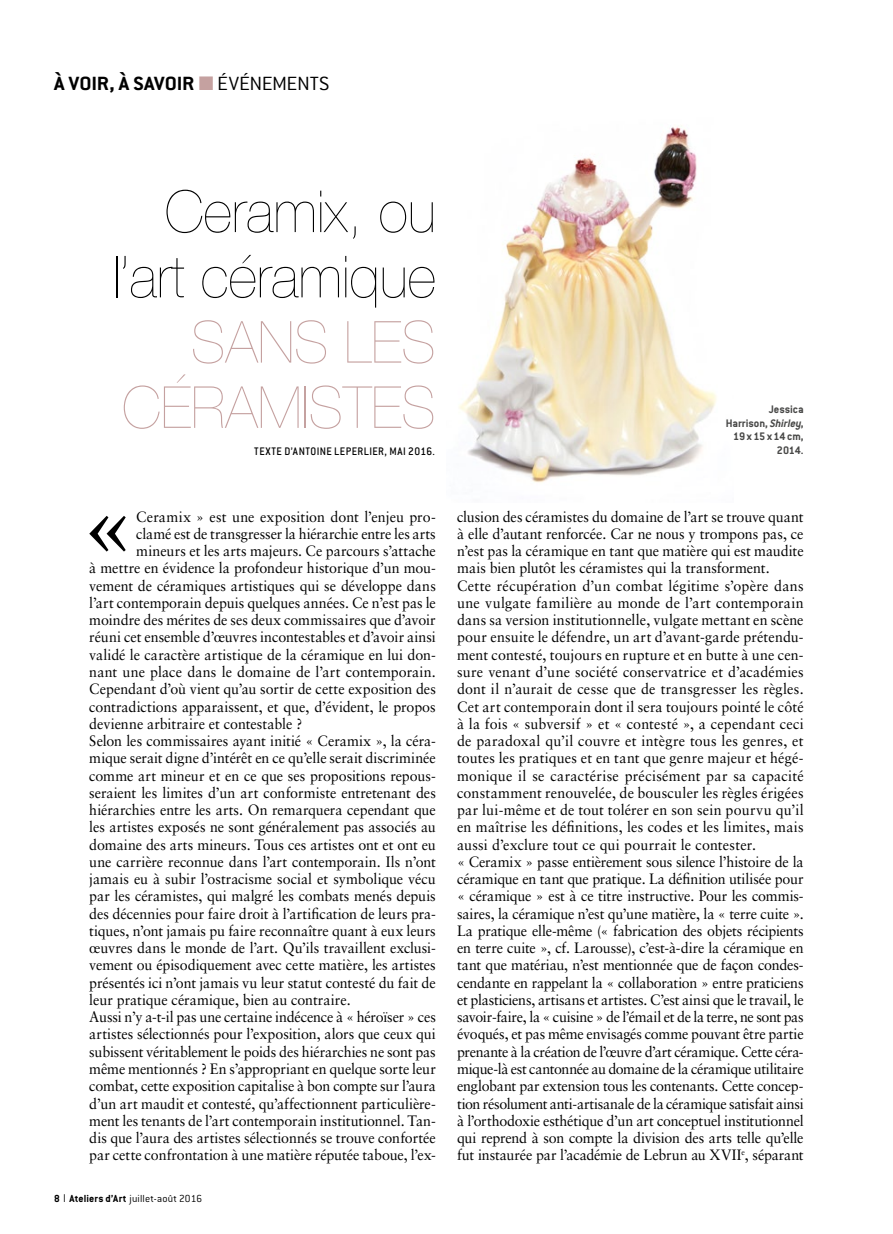
<style>
.page{position:relative;width:893px;height:1234px;background:#fff}
.page>*{position:absolute;margin:0;border:0;box-sizing:border-box;transform-origin:0 0}
.t1{font:109.5px "Sabon LT Std";color:#000;scale:.95 1}
.t2{font:200 57.9px/65.2px "Helvetica Neue LT Com";color:#000;text-align:right}
.t3{font:200 57.9px/65.2px "Helvetica Neue LT Com";color:#c5a1a0;text-align:right}
.t4{font:700 21px "Conduit ITC";letter-spacing:-.005em;color:#000;scale:1.1 1}
.t5{font:15px/17.2px "Sabon LT Std";letter-spacing:-.005em;color:#000;scale:.95 1}
.t6{font:700 12px/13.5px "Conduit ITC";letter-spacing:-.005em;color:#484847;text-align:right}
.t7{font:500 12px "Conduit ITC";letter-spacing:.045em;color:#000;scale:.95 1}
.t8{font:300 11.25px "Conduit ITC";letter-spacing:.015em;color:#000}
.s1{color:#c5a1a0}
.s2{font-weight:300}
.s3{font-weight:700}
.s4{font-style:italic}
</style>
<div class="page">
<img style="left:459px;top:125px;width:258px;height:358px">
<h3 class="t4" style="left:54px;top:71px;width:251px">À VOIR, À SAVOIR <span class="s1">■</span> <span class="s2">ÉVÉNEMENTS</span></h3>
<h2 class="t2" style="left:113px;top:178px;width:324px">Ceramix, ou l’art céramique</h2>
<h2 class="t3" style="left:122px;top:309px;width:315px">SANS LES<br>CÉRAMISTES</h2>
<p class="t7" style="left:254px;top:444px;width:192px">TEXTE D’ANTOINE LEPERLIER, MAI 2016.</p>
<h1 class="t1" style="left:79px;top:457px;width:62px">«</h1>
<p class="t5" style="left:136px;top:507px;width:317px">Ceramix » est une exposition dont l’enjeu pro-</p>
<p class="t5" style="left:136px;top:524px;width:317px">clamé est de transgresser la hiérarchie entre les arts</p>
<p class="t5" style="left:136px;top:542px;width:317px">mineurs et les arts majeurs. Ce parcours s’attache</p>
<p class="t5" style="left:89px;top:559px;width:366px">à mettre en évidence la profondeur historique d’un mou-</p>
<p class="t5" style="left:89px;top:576px;width:366px">vement de céramiques artistiques qui se développe dans</p>
<p class="t5" style="left:89px;top:593px;width:366px">l’art contemporain depuis quelques années. Ce n’est pas le</p>
<p class="t5" style="left:89px;top:611px;width:366px">moindre des mérites de ses deux commissaires que d’avoir</p>
<p class="t5" style="left:89px;top:628px;width:366px">réuni cet ensemble d’œuvres incontestables et d’avoir ainsi</p>
<p class="t5" style="left:89px;top:645px;width:366px">validé le caractère artistique de la céramique en lui don-</p>
<p class="t5" style="left:89px;top:662px;width:366px">nant une place dans le domaine de l’art contemporain.</p>
<p class="t5" style="left:89px;top:680px;width:366px">Cependant d’où vient qu’au sortir de cette exposition des</p>
<p class="t5" style="left:89px;top:697px;width:366px">contradictions apparaissent, et que, d’évident, le propos</p>
<p class="t5" style="left:89px;top:714px;width:226px">devienne arbitraire et contestable ?</p>
<p class="t5" style="left:89px;top:731px;width:366px">Selon les commissaires ayant initié « Ceramix », la céra-</p>
<p class="t5" style="left:89px;top:749px;width:366px">mique serait digne d’intérêt en ce qu’elle serait discriminée</p>
<p class="t5" style="left:89px;top:766px;width:366px">comme art mineur et en ce que ses propositions repous-</p>
<p class="t5" style="left:89px;top:783px;width:366px">seraient les limites d’un art conformiste entretenant des</p>
<p class="t5" style="left:89px;top:800px;width:366px">hiérarchies entre les arts. On remarquera cependant que</p>
<p class="t5" style="left:89px;top:818px;width:366px">les artistes exposés ne sont généralement pas associés au</p>
<p class="t5" style="left:89px;top:835px;width:366px">domaine des arts mineurs. Tous ces artistes ont et ont eu</p>
<p class="t5" style="left:89px;top:852px;width:366px">une carrière reconnue dans l’art contemporain. Ils n’ont</p>
<p class="t5" style="left:89px;top:869px;width:366px">jamais eu à subir l’ostracisme social et symbolique vécu</p>
<p class="t5" style="left:89px;top:887px;width:366px">par les céramistes, qui malgré les combats menés depuis</p>
<p class="t5" style="left:89px;top:904px;width:366px">des décennies pour faire droit à l’artification de leurs pra-</p>
<p class="t5" style="left:89px;top:921px;width:366px">tiques, n’ont jamais pu faire reconnaître quant à eux leurs</p>
<p class="t5" style="left:89px;top:938px;width:366px">œuvres dans le monde de l’art. Qu’ils travaillent exclusi-</p>
<p class="t5" style="left:89px;top:956px;width:366px">vement ou épisodiquement avec cette matière, les artistes</p>
<p class="t5" style="left:89px;top:973px;width:366px">présentés ici n’ont jamais vu leur statut contesté du fait de</p>
<p class="t5" style="left:89px;top:990px;width:277px">leur pratique céramique, bien au contraire.</p>
<p class="t5" style="left:89px;top:1007px;width:366px">Aussi n’y a-t-il pas une certaine indécence à « héroïser » ces</p>
<p class="t5" style="left:89px;top:1025px;width:366px">artistes sélectionnés pour l’exposition, alors que ceux qui</p>
<p class="t5" style="left:89px;top:1042px;width:366px">subissent véritablement le poids des hiérarchies ne sont pas</p>
<p class="t5" style="left:89px;top:1059px;width:366px">même mentionnés ? En s’appropriant en quelque sorte leur</p>
<p class="t5" style="left:89px;top:1076px;width:366px">combat, cette exposition capitalise à bon compte sur l’aura</p>
<p class="t5" style="left:89px;top:1094px;width:366px">d’un art maudit et contesté, qu’affectionnent particulière-</p>
<p class="t5" style="left:89px;top:1111px;width:366px">ment les tenants de l’art contemporain institutionnel. Tan-</p>
<p class="t5" style="left:89px;top:1128px;width:366px">dis que l’aura des artistes sélectionnés se trouve confortée</p>
<p class="t5" style="left:89px;top:1145px;width:366px">par cette confrontation à une matière réputée taboue, l’ex-</p>
<p class="t8" style="left:54px;top:1192px;width:150px"><span class="s3">8</span> ❘ <span class="s3">Ateliers d’Art</span> juillet-août 2016</p>
<p class="t6" style="left:726px;top:402px;width:79px">Jessica<br>Harrison, <span class="s4">Shirley</span>,<br>19x15x14cm,<br>2014.</p>
<p class="t5" style="left:457px;top:507px;width:366px">clusion des céramistes du domaine de l’art se trouve quant à elle d’autant renforcée. Car ne nous y trompons pas, ce n’est pas la céramique en tant que matière qui est maudite mais bien plutôt les céramistes qui la transforment.<br>Cette récupération d’un combat légitime s’opère dans une vulgate familière au monde de l’art contemporain dans sa version institutionnelle, vulgate mettant en scène pour ensuite le défendre, un art d’avant-garde prétendu&shy;ment contesté, toujours en rupture et en butte à une cen&shy;sure venant d’une société conservatrice et d’académies dont il n’aurait de cesse que de transgresser les règles.<br>Cet art contemporain dont il sera toujours pointé le côté à la fois « subversif » et « contesté », a cependant ceci de paradoxal qu’il couvre et intègre tous les genres, et toutes les pratiques et en tant que genre majeur et hégé&shy;monique il se caractérise précisément par sa capacité constamment renouvelée, de bousculer les règles érigées par lui-même et de tout tolérer en son sein pourvu qu’il en maîtrise les définitions, les codes et les limites, mais aussi d’exclure tout ce qui pourrait le contester.<br>« Ceramix » passe entièrement sous silence l’histoire de la céramique en tant que pratique. La définition utilisée pour « céramique » est à ce titre instructive. Pour les commis&shy;saires, la céramique n’est qu’une matière, la « terre cuite ».<br>La pratique elle-même (« fabrication des objets récipients en terre cuite », cf. Larousse), c’est-à-dire la céramique en tant que matériau, n’est mentionnée que de façon condes&shy;cendante en rappelant la « collaboration » entre praticiens et plasticiens, artisans et artistes. C’est ainsi que le travail, le savoir-faire, la « cuisine » de l’émail et de la terre, ne sont pas évoqués, et pas même envisagés comme pouvant être partie prenante à la création de l’œuvre d’art céramique. Cette céra&shy;mique-là est cantonnée au domaine de la céramique utilitaire englobant par extension tous les contenants. Cette concep&shy;tion résolument anti-artisanale de la céramique satisfait ainsi à l’orthodoxie esthétique d’un art conceptuel institutionnel qui reprend à son compte la division des arts telle qu’elle fut instaurée par l’académie de Lebrun au XVII<sup>e</sup>, séparant</p>
</div>
